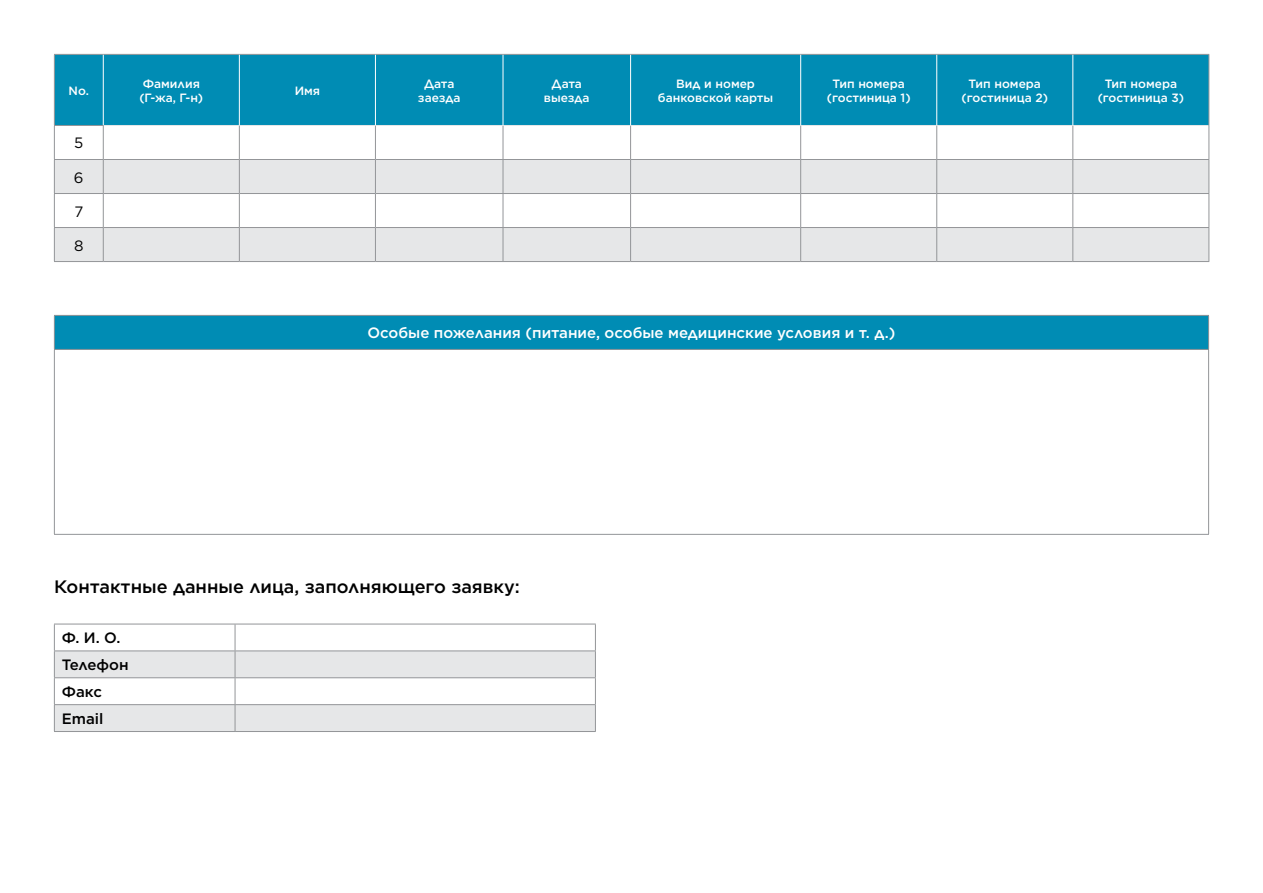
<style>
.page{position:relative;width:1263px;height:893px;background:#fff}
.page>*{position:absolute;margin:0;border:0;box-sizing:border-box;transform-origin:0 0}
.t1{font:500 18px "Gotham";color:#000}
.t2{font:500 15px "Gotham";color:#fff}
.t3{font:500 15px/26.8px "Gotham";color:#000}
.t4{font:15px "Gotham";color:#000}
.t5{font:500 12px/14.4px "Gotham";color:#fff;text-align:center}
</style>
<div class="page">
<div style="left:55px;top:55px;width:1153px;height:70px;background:#008cb4"></div>
<svg style="left:55px;top:160px;width:1153px;height:101px;fill:#e6e7e8"></svg>
<hr style="left:104px;top:125px;width:135px;height:1px;background:#e6e7e8">
<hr style="left:239px;top:125px;width:136px;height:1px;background:#e6e7e8">
<hr style="left:375px;top:125px;width:128px;height:1px;background:#e6e7e8">
<hr style="left:503px;top:125px;width:128px;height:1px;background:#e6e7e8">
<hr style="left:631px;top:125px;width:170px;height:1px;background:#e6e7e8">
<hr style="left:801px;top:125px;width:136px;height:1px;background:#e6e7e8">
<hr style="left:937px;top:125px;width:136px;height:1px;background:#e6e7e8">
<hr style="left:1073px;top:125px;width:135px;height:1px;background:#e6e7e8">
<hr style="left:54px;top:54px;width:49px;height:1px;background:#939598">
<hr style="left:54px;top:55px;width:1px;height:70px;background:#939598">
<hr style="left:103px;top:54px;width:136px;height:1px;background:#939598">
<hr style="left:239px;top:54px;width:136px;height:1px;background:#939598">
<hr style="left:375px;top:54px;width:128px;height:1px;background:#939598">
<hr style="left:503px;top:54px;width:128px;height:1px;background:#939598">
<hr style="left:631px;top:54px;width:170px;height:1px;background:#939598">
<hr style="left:801px;top:54px;width:136px;height:1px;background:#939598">
<hr style="left:937px;top:54px;width:136px;height:1px;background:#939598">
<hr style="left:1073px;top:54px;width:136px;height:1px;background:#939598">
<hr style="left:1208px;top:55px;width:1px;height:70px;background:#939598">
<hr style="left:54px;top:125px;width:50px;height:1px;background:#939598">
<hr style="left:54px;top:126px;width:1px;height:33px;background:#939598">
<hr style="left:103px;top:126px;width:1px;height:33px;background:#939598">
<hr style="left:239px;top:126px;width:1px;height:33px;background:#939598">
<hr style="left:375px;top:126px;width:1px;height:33px;background:#939598">
<hr style="left:503px;top:126px;width:1px;height:33px;background:#939598">
<hr style="left:630px;top:126px;width:1px;height:33px;background:#939598">
<hr style="left:800px;top:126px;width:1px;height:33px;background:#939598">
<hr style="left:936px;top:126px;width:1px;height:33px;background:#939598">
<hr style="left:1072px;top:126px;width:1px;height:33px;background:#939598">
<hr style="left:1208px;top:125px;width:1px;height:34px;background:#939598">
<hr style="left:54px;top:159px;width:49px;height:1px;background:#939598">
<hr style="left:54px;top:160px;width:1px;height:33px;background:#939598">
<hr style="left:103px;top:159px;width:136px;height:1px;background:#939598">
<hr style="left:103px;top:160px;width:1px;height:33px;background:#939598">
<hr style="left:239px;top:159px;width:136px;height:1px;background:#939598">
<hr style="left:239px;top:160px;width:1px;height:33px;background:#939598">
<hr style="left:375px;top:159px;width:128px;height:1px;background:#939598">
<hr style="left:375px;top:160px;width:1px;height:33px;background:#939598">
<hr style="left:503px;top:159px;width:128px;height:1px;background:#939598">
<hr style="left:503px;top:160px;width:1px;height:33px;background:#939598">
<hr style="left:631px;top:159px;width:170px;height:1px;background:#939598">
<hr style="left:630px;top:160px;width:1px;height:33px;background:#939598">
<hr style="left:801px;top:159px;width:136px;height:1px;background:#939598">
<hr style="left:800px;top:160px;width:1px;height:33px;background:#939598">
<hr style="left:937px;top:159px;width:136px;height:1px;background:#939598">
<hr style="left:936px;top:160px;width:1px;height:33px;background:#939598">
<hr style="left:1073px;top:159px;width:136px;height:1px;background:#939598">
<hr style="left:1072px;top:160px;width:1px;height:33px;background:#939598">
<hr style="left:1208px;top:160px;width:1px;height:33px;background:#939598">
<hr style="left:54px;top:193px;width:49px;height:1px;background:#939598">
<hr style="left:54px;top:194px;width:1px;height:33px;background:#939598">
<hr style="left:103px;top:193px;width:136px;height:1px;background:#939598">
<hr style="left:103px;top:194px;width:1px;height:33px;background:#939598">
<hr style="left:239px;top:193px;width:136px;height:1px;background:#939598">
<hr style="left:239px;top:194px;width:1px;height:33px;background:#939598">
<hr style="left:375px;top:193px;width:128px;height:1px;background:#939598">
<hr style="left:375px;top:194px;width:1px;height:33px;background:#939598">
<hr style="left:503px;top:193px;width:128px;height:1px;background:#939598">
<hr style="left:503px;top:194px;width:1px;height:33px;background:#939598">
<hr style="left:631px;top:193px;width:170px;height:1px;background:#939598">
<hr style="left:630px;top:194px;width:1px;height:33px;background:#939598">
<hr style="left:801px;top:193px;width:136px;height:1px;background:#939598">
<hr style="left:800px;top:194px;width:1px;height:33px;background:#939598">
<hr style="left:937px;top:193px;width:136px;height:1px;background:#939598">
<hr style="left:936px;top:194px;width:1px;height:33px;background:#939598">
<hr style="left:1073px;top:193px;width:136px;height:1px;background:#939598">
<hr style="left:1072px;top:194px;width:1px;height:33px;background:#939598">
<hr style="left:1208px;top:194px;width:1px;height:33px;background:#939598">
<hr style="left:54px;top:227px;width:49px;height:1px;background:#939598">
<hr style="left:54px;top:228px;width:1px;height:33px;background:#939598">
<hr style="left:103px;top:227px;width:136px;height:1px;background:#939598">
<hr style="left:103px;top:228px;width:1px;height:33px;background:#939598">
<hr style="left:239px;top:227px;width:136px;height:1px;background:#939598">
<hr style="left:239px;top:228px;width:1px;height:33px;background:#939598">
<hr style="left:375px;top:227px;width:128px;height:1px;background:#939598">
<hr style="left:375px;top:228px;width:1px;height:33px;background:#939598">
<hr style="left:503px;top:227px;width:128px;height:1px;background:#939598">
<hr style="left:503px;top:228px;width:1px;height:33px;background:#939598">
<hr style="left:631px;top:227px;width:170px;height:1px;background:#939598">
<hr style="left:630px;top:228px;width:1px;height:33px;background:#939598">
<hr style="left:801px;top:227px;width:136px;height:1px;background:#939598">
<hr style="left:800px;top:228px;width:1px;height:33px;background:#939598">
<hr style="left:937px;top:227px;width:136px;height:1px;background:#939598">
<hr style="left:936px;top:228px;width:1px;height:33px;background:#939598">
<hr style="left:1073px;top:227px;width:136px;height:1px;background:#939598">
<hr style="left:1072px;top:228px;width:1px;height:33px;background:#939598">
<hr style="left:1208px;top:228px;width:1px;height:33px;background:#939598">
<hr style="left:54px;top:261px;width:49px;height:1px;background:#939598">
<hr style="left:103px;top:261px;width:136px;height:1px;background:#939598">
<hr style="left:239px;top:261px;width:136px;height:1px;background:#939598">
<hr style="left:375px;top:261px;width:128px;height:1px;background:#939598">
<hr style="left:503px;top:261px;width:128px;height:1px;background:#939598">
<hr style="left:631px;top:261px;width:170px;height:1px;background:#939598">
<hr style="left:801px;top:261px;width:136px;height:1px;background:#939598">
<hr style="left:937px;top:261px;width:136px;height:1px;background:#939598">
<hr style="left:1073px;top:261px;width:136px;height:1px;background:#939598">
<hr style="left:103px;top:55px;width:1px;height:70px;background:#fff">
<hr style="left:239px;top:55px;width:1px;height:70px;background:#fff">
<hr style="left:375px;top:55px;width:1px;height:70px;background:#fff">
<hr style="left:503px;top:55px;width:1px;height:70px;background:#fff">
<hr style="left:630px;top:55px;width:1px;height:70px;background:#fff">
<hr style="left:800px;top:55px;width:1px;height:70px;background:#fff">
<hr style="left:936px;top:55px;width:1px;height:70px;background:#fff">
<hr style="left:1072px;top:55px;width:1px;height:70px;background:#fff">
<div style="left:54px;top:315px;width:1154px;height:34px;background:#008cb4"></div>
<hr style="left:54px;top:315px;width:1155px;height:1px;background:#939598">
<hr style="left:54px;top:316px;width:1px;height:33px;background:#939598">
<hr style="left:1208px;top:316px;width:1px;height:33px;background:#939598">
<hr style="left:54px;top:349px;width:1155px;height:1px;background:#939598">
<hr style="left:54px;top:350px;width:1px;height:184px;background:#939598">
<hr style="left:1208px;top:350px;width:1px;height:184px;background:#939598">
<hr style="left:54px;top:534px;width:1155px;height:1px;background:#939598">
<svg style="left:54px;top:624px;width:542px;height:107px"></svg>
<hr style="left:235px;top:731px;width:361px;height:1px;background:#939598">
<hr style="left:54px;top:650px;width:181px;height:1px;background:#939598">
<hr style="left:54px;top:677px;width:181px;height:1px;background:#939598">
<hr style="left:54px;top:704px;width:181px;height:1px;background:#939598">
<hr style="left:54px;top:731px;width:181px;height:1px;background:#939598">
<p class="t5" style="left:69px;top:83px;width:22px">No.</p>
<p class="t5" style="left:139px;top:76px;width:65px;text-align:left">Фамилия (Г-жа, Г-н)</p>
<p class="t5" style="left:295px;top:83px;width:27px">Имя</p>
<p class="t5" style="left:418px;top:76px;width:44px">Дата заезда</p>
<p class="t5" style="left:544px;top:76px;width:47px">Дата выезда</p>
<p class="t5" style="left:658px;top:76px;width:117px">Вид и номер банковской карты</p>
<p class="t5" style="left:827px;top:76px;width:85px">Тип номера (гостиница 1)</p>
<p class="t5" style="left:961px;top:76px;width:88px">Тип номера (гостиница 2)</p>
<p class="t5" style="left:1098px;top:76px;width:88px">Тип номера (гостиница 3)</p>
<p class="t4" style="left:74px;top:134px;width:11px">5</p>
<p class="t4" style="left:74px;top:168px;width:11px">6</p>
<p class="t4" style="left:74px;top:202px;width:10px">7</p>
<p class="t4" style="left:74px;top:236px;width:11px">8</p>
<p class="t2" style="left:367px;top:323px;width:529px">Особые пожелания (питание, особые медицинские условия и т. д.)</p>
<h1 class="t1" style="left:54px;top:575px;width:467px">Контактные данные лица, заполняющего заявку:</h1>
<p class="t3" style="left:62px;top:625px;width:68px">Ф. И. О.<br>Телефон<br>Факс<br>Email</p>
</div>
